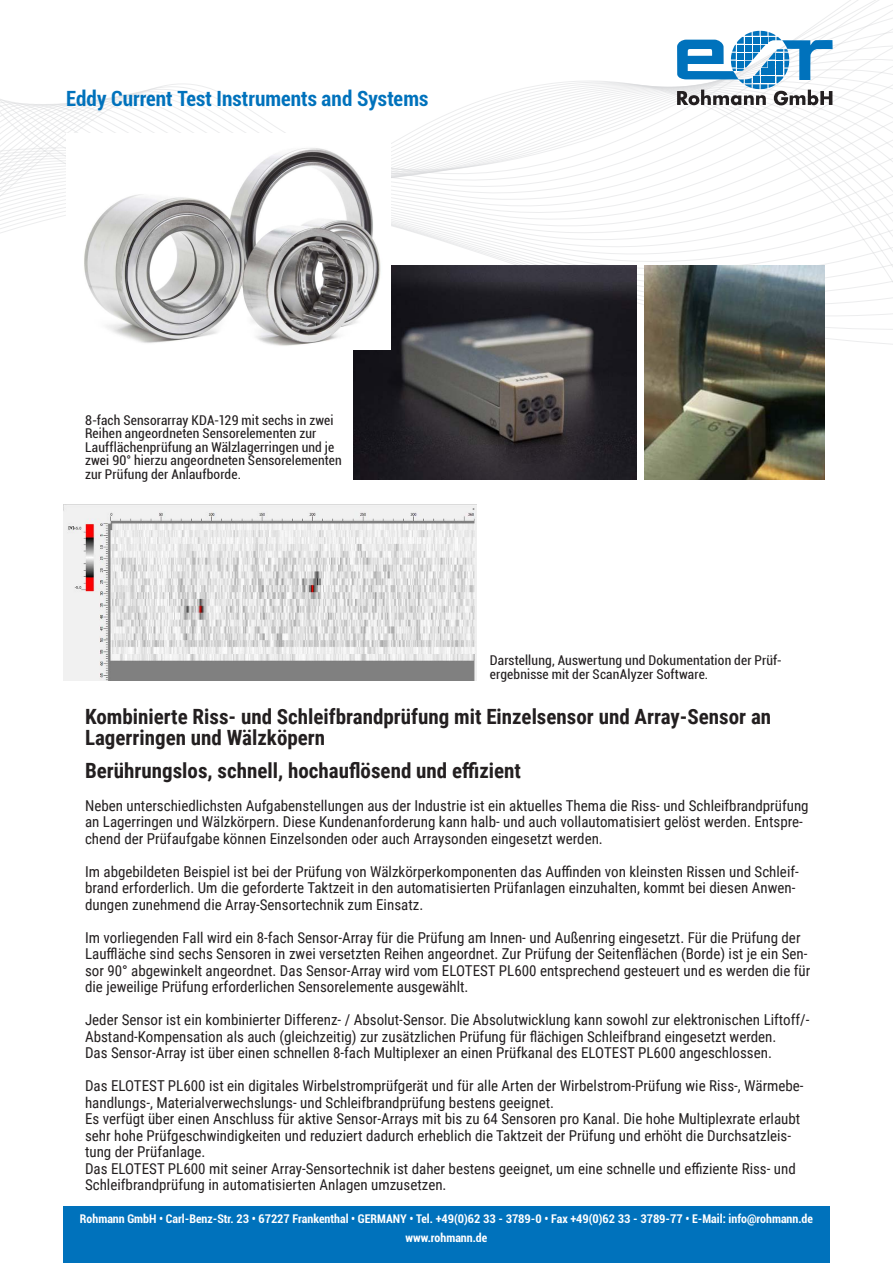
<style>
.page{position:relative;width:893px;height:1263px;background:#fff}
.page>*{position:absolute;margin:0;border:0;box-sizing:border-box;transform-origin:0 0}
.t1{font:700 21px/21px "Roboto Condensed";color:#231f20}
.t2{font:700 condensed 21px "Roboto";letter-spacing:.005em;color:#0072bc}
.t3{font:15px/16.5px "Roboto Condensed";color:#231f20}
.t4{font:condensed 13.5px/13.5px "Roboto";letter-spacing:.01em;color:#231f20}
.t5{font:700 condensed 12px/18.8px "Roboto";color:#fff;text-align:center}
</style>
<div class="page">
<svg style="left:391px;top:256px;width:502px;height:19px"></svg>
<svg style="left:433px;top:238px;width:460px;height:18px"></svg>
<svg style="left:0;top:219px;width:893px;height:19px"></svg>
<svg style="left:0;top:0;width:893px;height:216px"></svg>
<div style="left:63px;top:1206px;width:767px;height:57px;background:#0072bc"></div>
<svg style="left:677px;top:31px;width:156px;height:74px"></svg>
<img style="left:63px;top:504px;width:413px;height:176px">
<img style="left:353px;top:266px;width:284px;height:213px">
<img style="left:645px;top:266px;width:180px;height:213px">
<img style="left:66px;top:133px;width:324px;height:216px">
<h1 class="t2" style="left:66px;top:83px;width:364px">Eddy Current Test Instruments and Systems</h1>
<p class="t4" style="left:85px;top:413px;width:258px">8-fach Sensorarray KDA-129 mit sechs in zwei Reihen angeordneten Sensorelementen zur Laufflächenprüfung an Wälzlagerringen und je zwei 90° hierzu angeordneten Sensorelementen zur Prüfung der Anlaufborde.</p>
<p class="t4" style="left:490px;top:653px;width:294px">Darstellung, Auswertung und Dokumentation der Prüf&shy;ergebnisse mit der ScanAlyzer Software.</p>
<h1 class="t1" style="left:85px;top:705px;width:688px">Kombinierte Riss- und Schleifbrandprüfung mit Einzelsensor und Array-Sensor an<br>Lagerringen und Wälzköpern</h1>
<h1 class="t1" style="left:85px;top:759px;width:438px">Berührungslos, schnell, hochauflösend und effizient</h1>
<p class="t3" style="left:85px;top:797px;width:725px">Neben unterschiedlichsten Aufgabenstellungen aus der Industrie ist ein aktuelles Thema die Riss- und Schleifbrandprüfung an Lagerringen und Wälzkörpern. Diese Kundenanforderung kann halb- und auch vollautomatisiert gelöst werden. Entspre&shy;chend der Prüfaufgabe können Einzelsonden oder auch Arraysonden eingesetzt werden.</p>
<p class="t3" style="left:85px;top:863px;width:715px">Im abgebildeten Beispiel ist bei der Prüfung von Wälzkörperkomponenten das Auffinden von kleinsten Rissen und Schleif&shy;brand erforderlich. Um die geforderte Taktzeit in den automatisierten Prüfanlagen einzuhalten, kommt bei diesen Anwen&shy;dungen zunehmend die Array-Sensortechnik zum Einsatz.</p>
<p class="t3" style="left:85px;top:929px;width:727px">Im vorliegenden Fall wird ein 8-fach Sensor-Array für die Prüfung am Innen- und Außenring eingesetzt. Für die Prüfung der Lauffläche sind sechs Sensoren in zwei versetzten Reihen angeordnet. Zur Prüfung der Seitenflächen (Borde) ist je ein Sen&shy;sor 90° abgewinkelt angeordnet. Das Sensor-Array wird vom ELOTEST PL600 entsprechend gesteuert und es werden die für die jeweilige Prüfung erforderlichen Sensorelemente ausgewählt.</p>
<p class="t3" style="left:85px;top:1011px;width:726px">Jeder Sensor ist ein kombinierter Differenz- / Absolut-Sensor. Die Absolutwicklung kann sowohl zur elektronischen Liftoff/-<br>Abstand-Kompensation als auch (gleichzeitig) zur zusätzlichen Prüfung für flächigen Schleifbrand eingesetzt werden.<br>Das Sensor-Array ist über einen schnellen 8-fach Multiplexer an einen Prüfkanal des ELOTEST PL600 angeschlossen.</p>
<p class="t3" style="left:85px;top:1077px;width:720px">Das ELOTEST PL600 ist ein digitales Wirbelstromprüfgerät und für alle Arten der Wirbelstrom-Prüfung wie Riss-, Wärmebe&shy;handlungs-, Materialverwechslungs- und Schleifbrandprüfung bestens geeignet.<br>Es verfügt über einen Anschluss für aktive Sensor-Arrays mit bis zu 64 Sensoren pro Kanal. Die hohe Multiplexrate erlaubt sehr hohe Prüfgeschwindigkeiten und reduziert dadurch erheblich die Taktzeit der Prüfung und erhöht die Durchsatzleis&shy;tung der Prüfanlage.<br>Das ELOTEST PL600 mit seiner Array-Sensortechnik ist daher bestens geeignet, um eine schnelle und effiziente Riss- und Schleifbrandprüfung in automatisierten Anlagen umzusetzen.</p>
<p class="t5" style="left:80px;top:1209px;width:735px">Rohmann GmbH • Carl-Benz-Str. 23 • 67227 Frankenthal • GERMANY • Tel. +49(0)62 33 - 3789-0 • Fax +49(0)62 33 - 3789-77 • E-Mail: info@rohmann.de www.rohmann.de</p>
</div>
